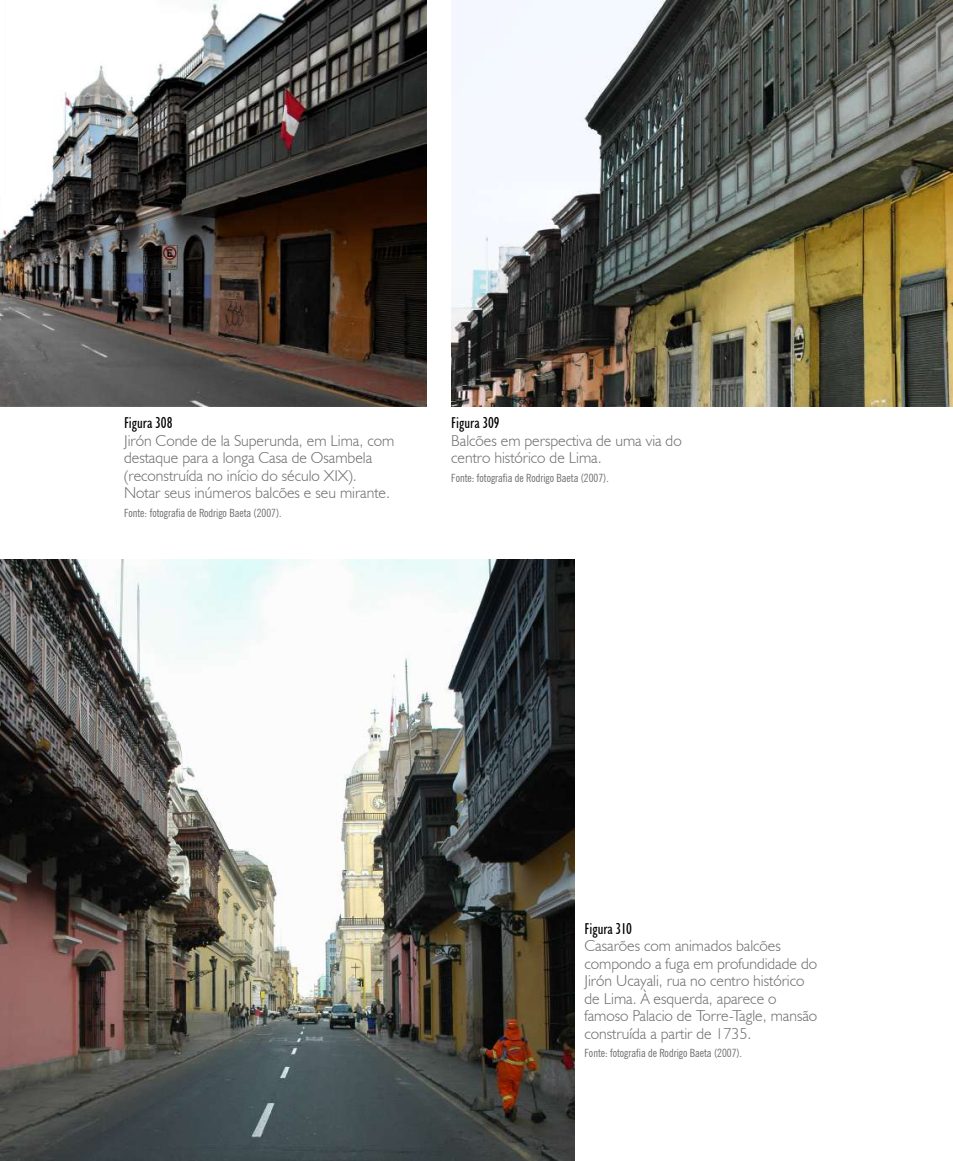
<style>
.page{position:relative;width:953px;height:1161px;background:#fff}
.page>*{position:absolute;margin:0;border:0;box-sizing:border-box;transform-origin:0 0}
.t1{font:300 15.75px/17.5px "Humanist 521 BT";color:#6d6e71}
.t2{font:condensed 15.75px "Humanist 521 BT";color:#000}
.t3{font:condensed 11.38px "News Gothic BT";color:#6d6e71}
</style>
<div class="page">
<img style="left:0;top:0;width:426px;height:406px">
<img style="left:451px;top:0;width:501px;height:406px">
<img style="left:0;top:559px;width:574px;height:602px">
<p class="t2" style="left:124px;top:414px;width:50px">Figura 308</p>
<p class="t1" style="left:124px;top:431px;width:272px">Jirón Conde de la Superunda, em Lima, com destaque para a longa Casa de Osambela (reconstruída no início do século XIX).<br>Notar seus inúmeros balcões e seu mirante.</p>
<p class="t3" style="left:124px;top:506px;width:159px">Fonte: fotografia de Rodrigo Baeta (2007).</p>
<p class="t2" style="left:451px;top:414px;width:50px">Figura 309</p>
<p class="t1" style="left:451px;top:431px;width:232px">Balcões em perspectiva de uma via do centro histórico de Lima.</p>
<p class="t3" style="left:451px;top:471px;width:159px">Fonte: fotografia de Rodrigo Baeta (2007).</p>
<p class="t2" style="left:584px;top:919px;width:49px">Figura 310</p>
<p class="t1" style="left:584px;top:937px;width:234px">Casarões com animados balcões compondo a fuga em profundidade do Jirón Ucayali, rua no centro histórico de Lima. À esquerda, aparece o famoso Palacio de Torre-Tagle, mansão construída a partir de 1735.</p>
<p class="t3" style="left:584px;top:1046px;width:159px">Fonte: fotografia de Rodrigo Baeta (2007).</p>
</div>
